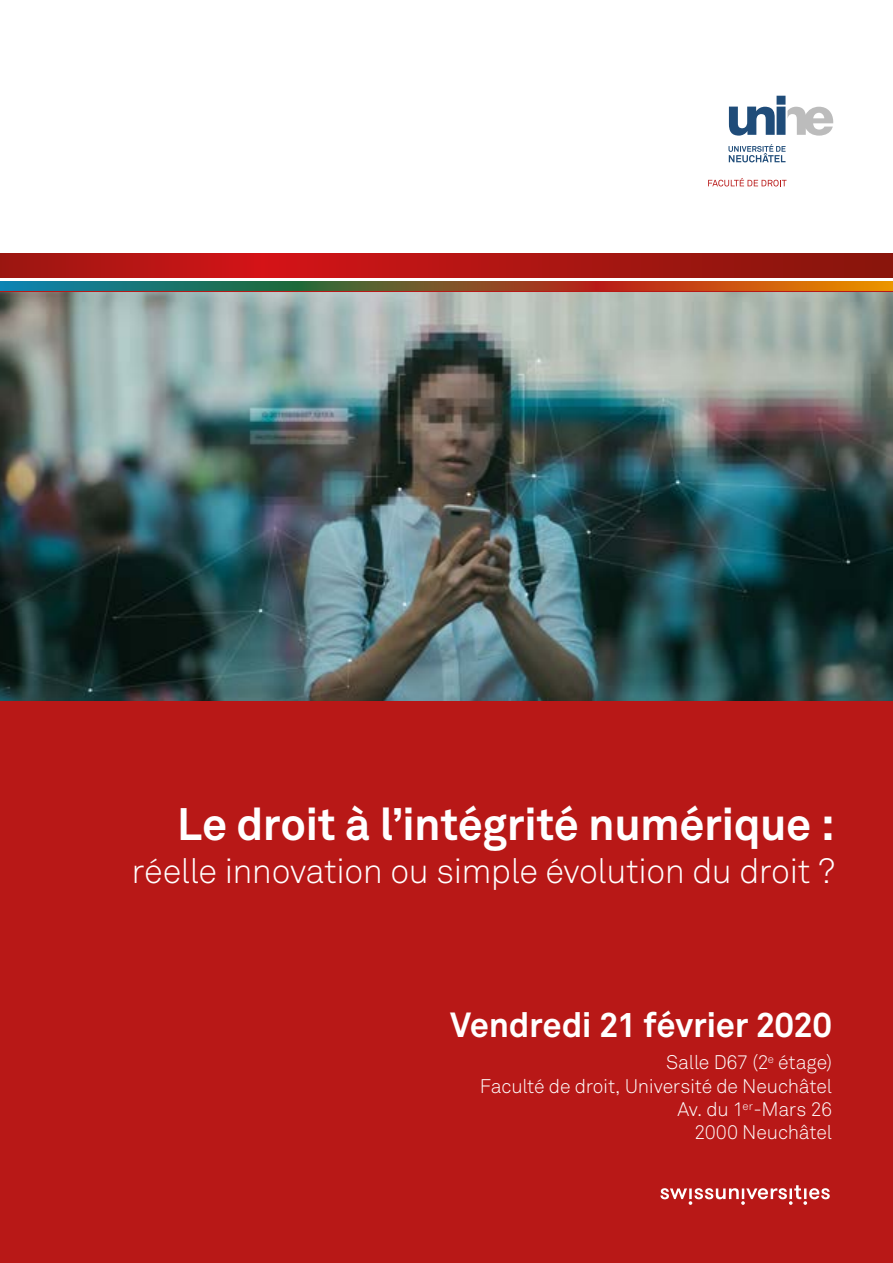
<style>
.page{position:relative;width:893px;height:1263px;background:#fff}
.page>*{position:absolute;margin:0;border:0;box-sizing:border-box;transform-origin:0 0}
.t1{font:700 45px "Akkurat";letter-spacing:-.01em;color:#fff}
.t2{font:300 34.5px "Akkurat";letter-spacing:-.02em;color:#fff}
.t3{font:700 34.5px "Akkurat";letter-spacing:-.01em;color:#fff}
.t4{font:300 19.5px/23.4px "Akkurat";letter-spacing:-.015em;color:#fff;text-align:right}
</style>
<div class="page">
<svg style="left:0;top:254px;width:893px;height:23px;background:#ad1512"></svg>
<svg style="left:0;top:282px;width:298px;height:10px;background:#276c6b"></svg>
<svg style="left:298px;top:282px;width:297px;height:10px;background:#7e4926"></svg>
<svg style="left:595px;top:282px;width:298px;height:10px;background:#cd520e"></svg>
<div style="left:0;top:292px;width:893px;height:971px;background:#b81817"></div>
<img style="left:0;top:292px;width:893px;height:408px">
<svg style="left:660px;top:1185px;width:170px;height:20px"></svg>
<svg style="left:708px;top:178px;width:78px;height:8px"></svg>
<svg style="left:729px;top:96px;width:104px;height:40px"></svg>
<svg style="left:728px;top:144px;width:57px;height:18px"></svg>
<h1 class="t1" style="left:177px;top:795px;width:659px">Le droit à l’intégrité numérique :</h1>
<h2 class="t2" style="left:132px;top:851px;width:705px">réelle innovation ou simple évolution du droit ?</h2>
<h2 class="t3" style="left:450px;top:1003px;width:383px">Vendredi 21 février 2020</h2>
<p class="t4" style="left:480px;top:1051px;width:354px">Salle D67 (2<sup>e</sup> étage)<br>Faculté de droit, Université de Neuchâtel<br>Av. du 1<sup>er</sup>-Mars 26<br>2000 Neuchâtel</p>
</div>
